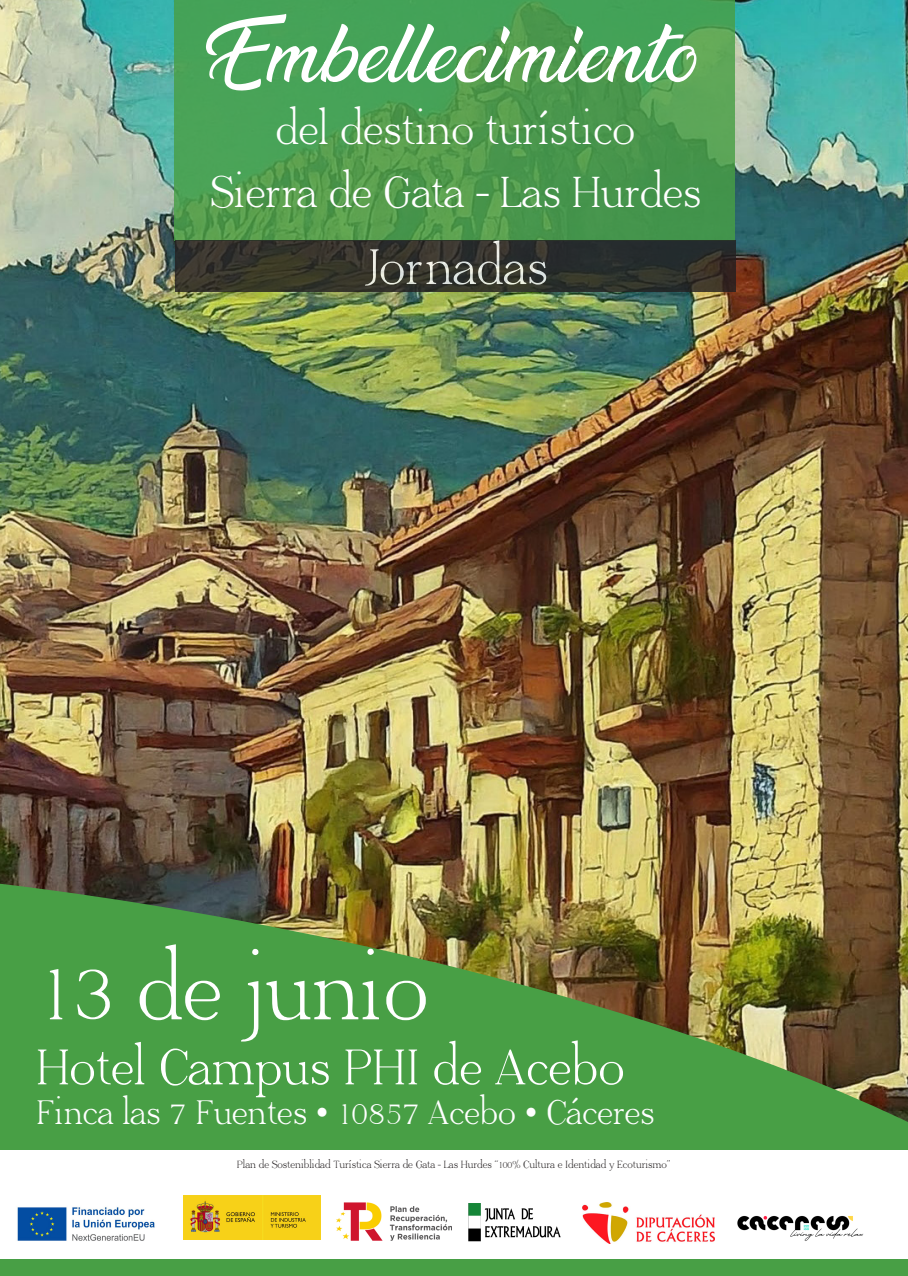
<style>
.page{position:relative;width:908px;height:1276px;background:#fff}
.page>*{position:absolute;margin:0;border:0;box-sizing:border-box;transform-origin:0 0}
.t1{font:91px "Adega Serif";color:#fff}
.t2{font:53px "Adega Serif";color:#fff}
.t3{font:46px "Adega Serif";color:#fff}
.t4{font:36px "Adega Serif";color:#fff}
.t5{font:11px "Adega Serif";color:#231f20}
</style>
<div class="page">
<img style="left:1px;top:0;width:905px;height:824px">
<img style="left:0;top:824px;width:907px;height:452px">
<svg style="left:174px;top:0;width:559px;height:240px;background:#4c9c4f"></svg>
<svg style="left:175px;top:240px;width:560px;height:52px;background:#31312a"></svg>
<svg style="left:206px;top:14px;width:490px;height:77px"></svg>
<div style="left:0;top:1150px;width:907px;height:109px;background:#fff"></div>
<img style="left:17px;top:1207px;width:138px;height:34px">
<img style="left:183px;top:1196px;width:137px;height:44px">
<img style="left:337px;top:1202px;width:114px;height:39px">
<img style="left:468px;top:1203px;width:93px;height:39px">
<img style="left:582px;top:1202px;width:132px;height:41px">
<img style="left:737px;top:1215px;width:127px;height:26px">
<p class="t3" style="left:275px;top:101px;width:361px">del destino turístico</p>
<p class="t3" style="left:209px;top:164px;width:492px">Sierra de Gata - Las Hurdes</p>
<h2 class="t2" style="left:363px;top:234px;width:186px">Jornadas</h2>
<p class="t1" style="left:36px;top:933px;width:393px">13 de junio</p>
<p class="t2" style="left:36px;top:1034px;width:589px">Hotel Campus PHI de Acebo</p>
<p class="t4" style="left:36px;top:1090px;width:619px">Finca las 7 Fuentes • 10857 Acebo • Cáceres</p>
<p class="t5" style="left:237px;top:1157px;width:435px">Plan de Sosteniblidad Turística Sierra de Gata - Las Hurdes “100% Cultura e Identidad y Ecoturismo”</p>
</div>
